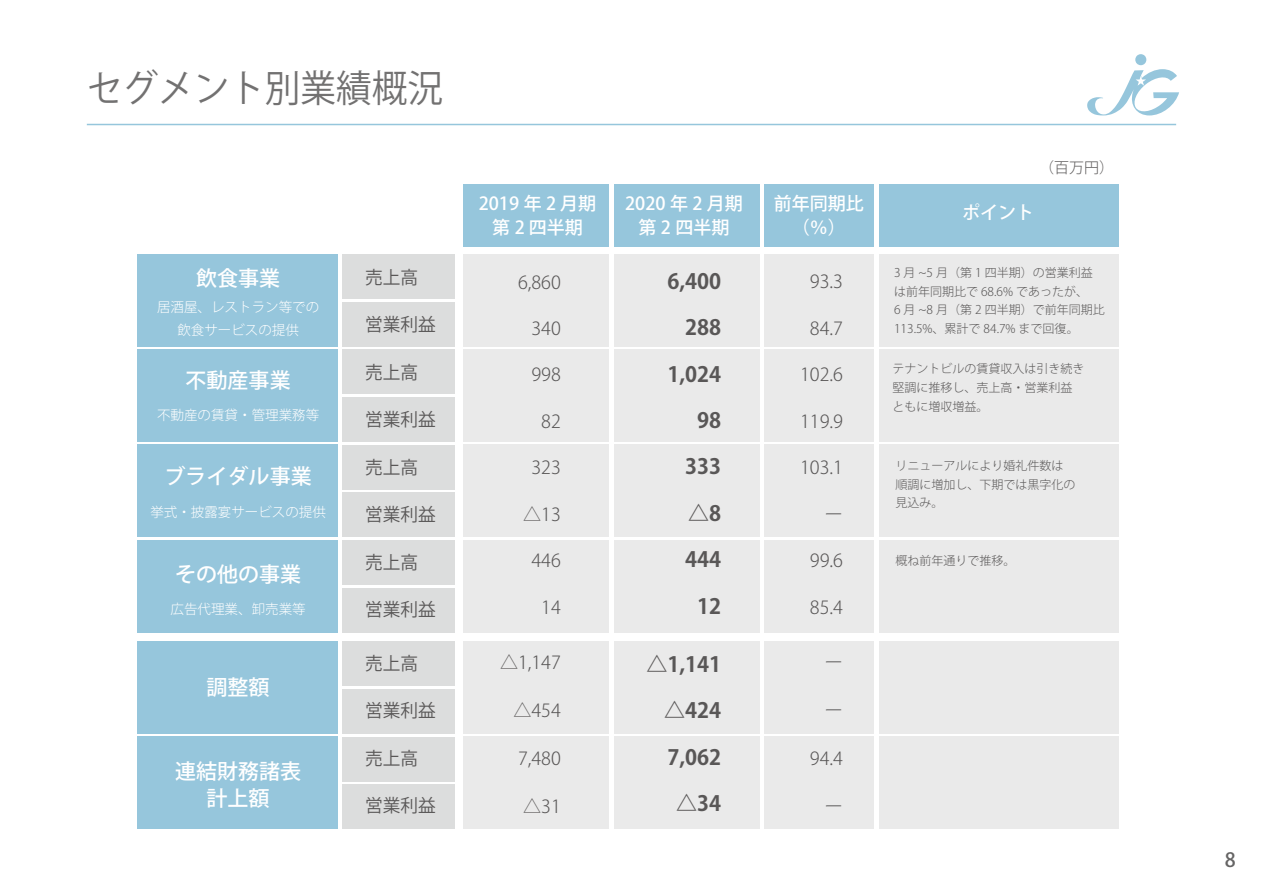
<style>
.page{position:relative;width:1263px;height:893px;background:#fff}
.page>*{position:absolute;margin:0;border:0;box-sizing:border-box;transform-origin:0 0}
.t1{font:37.5px "Koz Go Pro";color:#727171;scale:.95 1}
.t2{font:700 21px "Koz Go Pro";color:#595757}
.t3{font:500 21px/27px "Koz Go Pro";color:#fff;text-align:center}
.t4{font:500 19.5px "Koz Go Pro";color:#656464}
.t5{font:300 18px "Koz Go Pro";color:#595757}
.t6{font:18px "Koz Go Pro";color:#595757}
.t7{font:500 18px/23.7px "Koz Go Pro";color:#fff;text-align:center}
.t8{font:300 15px "Koz Go Pro";color:#595757}
.t9{font:300 13.65px "Koz Go Pro";color:#fff}
.t10{font:300 13.5px/23.7px "Koz Go Pro";color:#fff;text-align:center}
.t11{font:300 12px/18.8px "Koz Go Pro";color:#595757}
</style>
<div class="page">
<svg style="left:1087px;top:54px;width:92px;height:61px"></svg>
<hr style="left:87px;top:124px;width:1089px;height:1px;background:#96c6dc">
<div style="left:137px;top:254px;width:201px;height:92px;background:#96c6dc"></div>
<div style="left:137px;top:349px;width:201px;height:93px;background:#96c6dc"></div>
<div style="left:137px;top:445px;width:201px;height:92px;background:#96c6dc"></div>
<div style="left:137px;top:540px;width:201px;height:92px;background:#96c6dc"></div>
<div style="left:137px;top:641px;width:201px;height:93px;background:#96c6dc"></div>
<div style="left:137px;top:737px;width:201px;height:92px;background:#96c6dc"></div>
<div style="left:342px;top:254px;width:112px;height:45px;background:#dcdddd"></div>
<div style="left:464px;top:254px;width:145px;height:92px;background:#eaeaea"></div>
<div style="left:464px;top:349px;width:145px;height:93px;background:#eaeaea"></div>
<div style="left:464px;top:445px;width:145px;height:92px;background:#eaeaea"></div>
<div style="left:464px;top:540px;width:145px;height:92px;background:#eaeaea"></div>
<div style="left:464px;top:641px;width:145px;height:93px;background:#eaeaea"></div>
<div style="left:464px;top:737px;width:145px;height:92px;background:#eaeaea"></div>
<div style="left:614px;top:254px;width:145px;height:92px;background:#eaeaea"></div>
<div style="left:614px;top:349px;width:145px;height:93px;background:#eaeaea"></div>
<div style="left:614px;top:445px;width:145px;height:92px;background:#eaeaea"></div>
<div style="left:614px;top:540px;width:145px;height:92px;background:#eaeaea"></div>
<div style="left:614px;top:641px;width:145px;height:93px;background:#eaeaea"></div>
<div style="left:614px;top:737px;width:145px;height:92px;background:#eaeaea"></div>
<div style="left:764px;top:254px;width:109px;height:92px;background:#eaeaea"></div>
<div style="left:764px;top:349px;width:109px;height:93px;background:#eaeaea"></div>
<div style="left:764px;top:445px;width:109px;height:92px;background:#eaeaea"></div>
<div style="left:764px;top:540px;width:109px;height:92px;background:#eaeaea"></div>
<div style="left:764px;top:641px;width:109px;height:93px;background:#eaeaea"></div>
<div style="left:764px;top:737px;width:109px;height:92px;background:#eaeaea"></div>
<div style="left:880px;top:254px;width:239px;height:92px;background:#eaeaea"></div>
<div style="left:880px;top:349px;width:239px;height:93px;background:#eaeaea"></div>
<div style="left:880px;top:445px;width:239px;height:92px;background:#eaeaea"></div>
<div style="left:880px;top:540px;width:239px;height:92px;background:#eaeaea"></div>
<div style="left:880px;top:641px;width:239px;height:93px;background:#eaeaea"></div>
<div style="left:880px;top:737px;width:239px;height:92px;background:#eaeaea"></div>
<div style="left:342px;top:302px;width:112px;height:44px;background:#dcdddd"></div>
<div style="left:342px;top:349px;width:112px;height:45px;background:#dcdddd"></div>
<div style="left:342px;top:397px;width:112px;height:45px;background:#dcdddd"></div>
<div style="left:342px;top:445px;width:112px;height:44px;background:#dcdddd"></div>
<div style="left:342px;top:492px;width:112px;height:45px;background:#dcdddd"></div>
<div style="left:342px;top:540px;width:112px;height:45px;background:#dcdddd"></div>
<div style="left:342px;top:588px;width:112px;height:44px;background:#dcdddd"></div>
<div style="left:342px;top:641px;width:112px;height:45px;background:#dcdddd"></div>
<div style="left:342px;top:689px;width:112px;height:45px;background:#dcdddd"></div>
<div style="left:342px;top:737px;width:112px;height:44px;background:#dcdddd"></div>
<div style="left:342px;top:784px;width:112px;height:45px;background:#dcdddd"></div>
<div style="left:464px;top:184px;width:145px;height:63px;background:#96c6dc"></div>
<div style="left:614px;top:184px;width:145px;height:63px;background:#96c6dc"></div>
<div style="left:764px;top:184px;width:109px;height:63px;background:#96c6dc"></div>
<div style="left:880px;top:184px;width:239px;height:63px;background:#96c6dc"></div>
<h1 class="t1" style="left:87px;top:64px;width:376px">セグメント別業績概況</h1>
<h2 class="t3" style="left:196px;top:266px;width:85px">飲食事業</h2>
<p class="t10" style="left:157px;top:295px;width:163px">居酒屋、レストラン等での飲食サービスの提供</p>
<h2 class="t3" style="left:186px;top:368px;width:106px">不動産事業</h2>
<p class="t10" style="left:157px;top:403px;width:163px">不動産の賃貸・管理業務等</p>
<p class="t9" style="left:149px;top:414px;width:180px">挙式・披露宴サービスの提供</p>
<h2 class="t3" style="left:165px;top:464px;width:148px">ブライダル事業</h2>
<p class="t10" style="left:150px;top:501px;width:177px">挙式・披露宴サービスの提供</p>
<h2 class="t3" style="left:175px;top:562px;width:127px">その他の事業</h2>
<p class="t10" style="left:171px;top:598px;width:136px">広告代理業、卸売業等</p>
<h2 class="t3" style="left:207px;top:675px;width:64px">調整額</h2>
<h2 class="t3" style="left:175px;top:759px;width:127px">連結財務諸表計上額</h2>
<h3 class="t6" style="left:365px;top:266px;width:54px">売上高</h3>
<h3 class="t6" style="left:365px;top:313px;width:72px">営業利益</h3>
<h3 class="t6" style="left:365px;top:361px;width:54px">売上高</h3>
<h3 class="t6" style="left:365px;top:408px;width:72px">営業利益</h3>
<h3 class="t6" style="left:365px;top:456px;width:54px">売上高</h3>
<h3 class="t6" style="left:365px;top:503px;width:72px">営業利益</h3>
<h3 class="t6" style="left:365px;top:550px;width:54px">売上高</h3>
<h3 class="t6" style="left:365px;top:598px;width:72px">営業利益</h3>
<h3 class="t6" style="left:365px;top:651px;width:54px">売上高</h3>
<h3 class="t6" style="left:365px;top:699px;width:72px">営業利益</h3>
<h3 class="t6" style="left:365px;top:746px;width:54px">売上高</h3>
<h3 class="t6" style="left:365px;top:794px;width:72px">営業利益</h3>
<h3 class="t7" style="left:479px;top:193px;width:119px">2019 年 2 月期第 2 四半期</h3>
<h3 class="t7" style="left:625px;top:193px;width:119px">2020 年 2 月期第 2 四半期</h3>
<h3 class="t7" style="left:774px;top:193px;width:91px">前年同期比（％）</h3>
<h3 class="t5" style="left:518px;top:270px;width:44px">6,860</h3>
<h3 class="t5" style="left:531px;top:317px;width:31px">340</h3>
<h3 class="t5" style="left:531px;top:363px;width:31px">998</h3>
<h3 class="t5" style="left:541px;top:410px;width:21px">82</h3>
<h3 class="t5" style="left:531px;top:456px;width:31px">323</h3>
<h3 class="t5" style="left:523px;top:503px;width:39px">△13</h3>
<h3 class="t5" style="left:531px;top:549px;width:31px">446</h3>
<h3 class="t5" style="left:541px;top:596px;width:21px">14</h3>
<h2 class="t2" style="left:667px;top:267px;width:55px">6,400</h2>
<h2 class="t2" style="left:685px;top:314px;width:38px">288</h2>
<h2 class="t2" style="left:667px;top:360px;width:55px">1,024</h2>
<h2 class="t2" style="left:697px;top:407px;width:26px">98</h2>
<h2 class="t2" style="left:685px;top:453px;width:38px">333</h2>
<h2 class="t2" style="left:688px;top:500px;width:35px">△8</h2>
<h2 class="t2" style="left:685px;top:546px;width:38px">444</h2>
<h2 class="t2" style="left:697px;top:593px;width:26px">12</h2>
<h3 class="t5" style="left:810px;top:270px;width:35px">93.3</h3>
<h3 class="t5" style="left:810px;top:317px;width:35px">84.7</h3>
<h3 class="t5" style="left:800px;top:363px;width:44px">102.6</h3>
<h3 class="t5" style="left:800px;top:410px;width:44px">119.9</h3>
<h3 class="t5" style="left:800px;top:456px;width:44px">103.1</h3>
<h3 class="t5" style="left:825px;top:503px;width:19px">ー</h3>
<h3 class="t5" style="left:810px;top:549px;width:35px">99.6</h3>
<h3 class="t5" style="left:810px;top:596px;width:35px">85.4</h3>
<h3 class="t5" style="left:500px;top:651px;width:62px">△1,147</h3>
<h3 class="t5" style="left:513px;top:699px;width:49px">△454</h3>
<h3 class="t5" style="left:518px;top:747px;width:44px">7,480</h3>
<h3 class="t5" style="left:523px;top:795px;width:39px">△31</h3>
<h2 class="t2" style="left:646px;top:651px;width:76px">△1,141</h2>
<h2 class="t2" style="left:664px;top:697px;width:59px">△424</h2>
<h2 class="t2" style="left:667px;top:744px;width:55px">7,062</h2>
<h2 class="t2" style="left:676px;top:790px;width:47px">△34</h2>
<h3 class="t5" style="left:825px;top:651px;width:19px">ー</h3>
<h3 class="t5" style="left:825px;top:699px;width:19px">ー</h3>
<h3 class="t5" style="left:810px;top:747px;width:35px">94.4</h3>
<h3 class="t5" style="left:825px;top:795px;width:19px">ー</h3>
<h3 class="t7" style="left:962px;top:201px;width:73px">ポイント</h3>
<p class="t8" style="left:1039px;top:158px;width:76px">（百万円）</p>
<p class="t11" style="left:894px;top:263px;width:212px">3 月 ~5 月（第 1 四半期）の営業利益は前年同期比で 68.6% であったが、<br>6 月 ~8 月（第 2 四半期）で前年同期比<br>113.5%、累計で 84.7% まで回復。</p>
<p class="t11" style="left:892px;top:360px;width:193px">テナントビルの賃貸収入は引き続き堅調に推移し、売上高・営業利益ともに増収増益。</p>
<p class="t11" style="left:895px;top:456px;width:181px">リニューアルにより婚礼件数は順調に増加し、下期では黒字化の見込み。</p>
<p class="t11" style="left:895px;top:551px;width:121px">概ね前年通りで推移。</p>
<h3 class="t4" style="left:1225px;top:847px;width:12px">8</h3>
</div>
